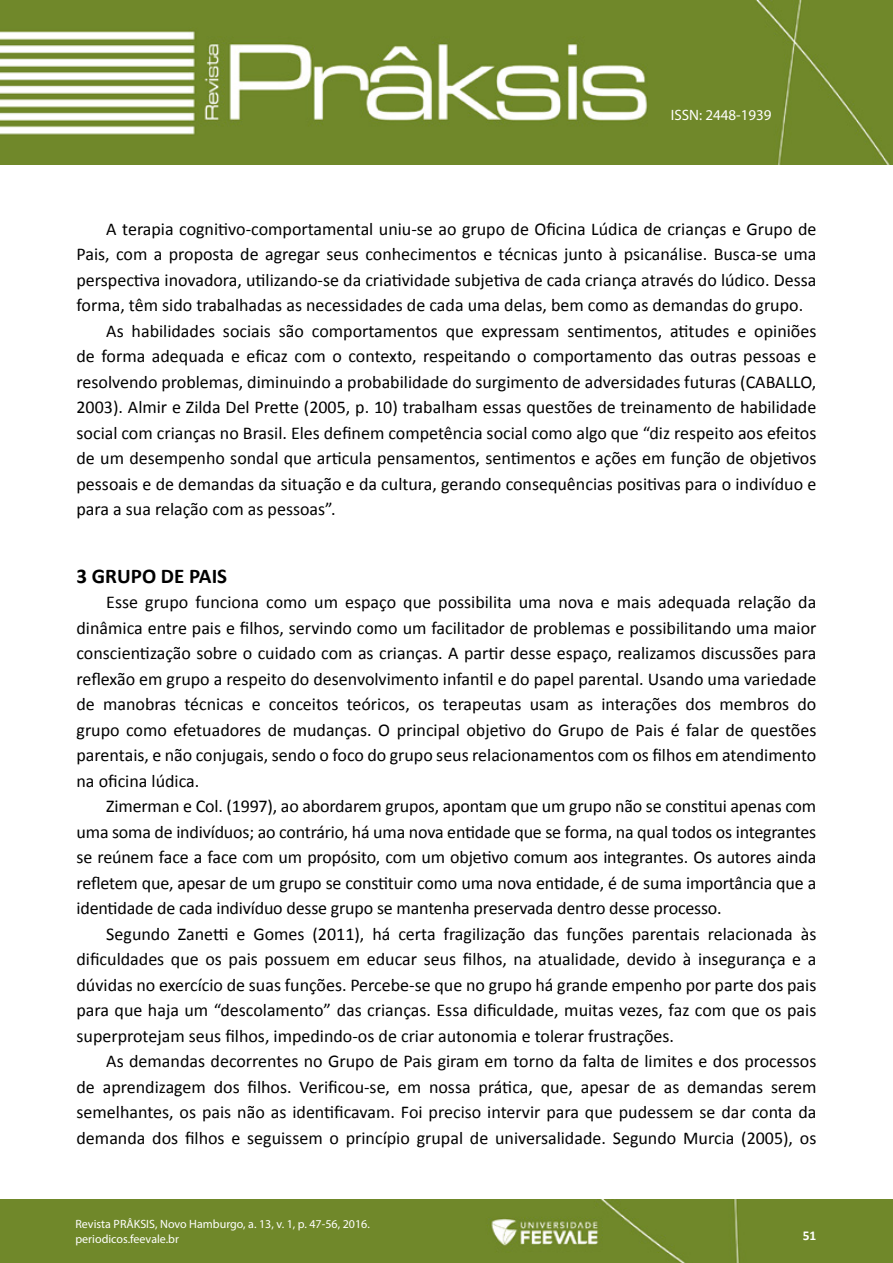
<style>
.page{position:relative;width:893px;height:1263px;background:#fff}
.page>*{position:absolute;margin:0;border:0;box-sizing:border-box;transform-origin:0 0}
.t1{font:700 21px "Calibri";color:#000}
.t2{font:18px/25.5px "Calibri";color:#000;text-align:justify}
.t3{font:15px "Myriad Pro";color:#fff}
.t4{font:700 13.5px "Calibri";color:#fff}
.t5{font:12px/15px "Myriad Pro";color:#fff}
</style>
<div class="page">
<img style="left:0;top:0;width:893px;height:164px">
<div style="left:0;top:1199px;width:893px;height:64px;background:#70882a"></div>
<p class="t3" style="left:671px;top:106px;width:102px">ISSN: 2448-1939</p>
<p class="t2" style="left:106px;top:216px;width:712px">A terapia cognitivo-comportamental uniu-se ao grupo de Oficina Lúdica de crianças e Grupo de</p>
<p class="t2" style="left:77px;top:241px;width:741px">Pais, com a proposta de agregar seus conhecimentos e técnicas junto à psicanálise. Busca-se uma</p>
<p class="t2" style="left:77px;top:267px;width:741px">perspectiva inovadora, utilizando-se da criatividade subjetiva de cada criança através do lúdico. Dessa</p>
<p class="t2" style="left:77px;top:292px;width:728px">forma, têm sido trabalhadas as necessidades de cada uma delas, bem como as demandas do grupo.</p>
<p class="t2" style="left:106px;top:318px;width:712px">As habilidades sociais são comportamentos que expressam sentimentos, atitudes e opiniões</p>
<p class="t2" style="left:77px;top:343px;width:741px">de forma adequada e eficaz com o contexto, respeitando o comportamento das outras pessoas e</p>
<p class="t2" style="left:77px;top:369px;width:741px">resolvendo problemas, diminuindo a probabilidade do surgimento de adversidades futuras (CABALLO,</p>
<p class="t2" style="left:77px;top:394px;width:741px">2003). Almir e Zilda Del Prette (2005, p. 10) trabalham essas questões de treinamento de habilidade</p>
<p class="t2" style="left:77px;top:420px;width:741px">social com crianças no Brasil. Eles definem competência social como algo que “diz respeito aos efeitos</p>
<p class="t2" style="left:77px;top:445px;width:741px">de um desempenho sondal que articula pensamentos, sentimentos e ações em função de objetivos</p>
<p class="t2" style="left:77px;top:471px;width:741px">pessoais e de demandas da situação e da cultura, gerando consequências positivas para o indivíduo e</p>
<p class="t2" style="left:77px;top:497px;width:261px">para a sua relação com as pessoas”.</p>
<p class="t1" style="left:77px;top:562px;width:152px">3 GRUPO DE PAIS</p>
<p class="t2" style="left:77px;top:589px;width:741px;text-indent:30px">Esse grupo funciona como um espaço que possibilita uma nova e mais adequada relação da dinâmica entre pais e filhos, servindo como um facilitador de problemas e possibilitando uma maior conscientização sobre o cuidado com as crianças. A partir desse espaço, realizamos discussões para reflexão em grupo a respeito do desenvolvimento infantil e do papel parental. Usando uma variedade de manobras técnicas e conceitos teóricos, os terapeutas usam as interações dos membros do grupo como efetuadores de mudanças. O principal objetivo do Grupo de Pais é falar de questões parentais, e não conjugais, sendo o foco do grupo seus relacionamentos com os filhos em atendimento na oficina lúdica.</p>
<p class="t2" style="left:77px;top:793px;width:741px;text-indent:30px">Zimerman e Col. (1997), ao abordarem grupos, apontam que um grupo não se constitui apenas com uma soma de indivíduos; ao contrário, há uma nova entidade que se forma, na qual todos os integrantes se reúnem face a face com um propósito, com um objetivo comum aos integrantes. Os autores ainda refletem que, apesar de um grupo se constituir como uma nova entidade, é de suma importância que a identidade de cada indivíduo desse grupo se mantenha preservada dentro desse processo.</p>
<p class="t2" style="left:77px;top:921px;width:741px;text-indent:30px">Segundo Zanetti e Gomes (2011), há certa fragilização das funções parentais relacionada às dificuldades que os pais possuem em educar seus filhos, na atualidade, devido à insegurança e a dúvidas no exercício de suas funções. Percebe-se que no grupo há grande empenho por parte dos pais para que haja um “descolamento” das crianças. Essa dificuldade, muitas vezes, faz com que os pais superprotejam seus filhos, impedindo-os de criar autonomia e tolerar frustrações.</p>
<p class="t2" style="left:77px;top:1049px;width:741px;text-indent:30px">As demandas decorrentes no Grupo de Pais giram em torno da falta de limites e dos processos de aprendizagem dos filhos. Verificou-se, em nossa prática, que, apesar de as demandas serem semelhantes, os pais não as identificavam. Foi preciso intervir para que pudessem se dar conta da demanda dos filhos e seguissem o princípio grupal de universalidade. Segundo Murcia (2005), os</p>
<p class="t5" style="left:75px;top:1216px;width:296px">Revista PRÂKSIS, Novo Hamburgo, a. 13, v. 1, p. 47-56, 2016. periodicos.feevale.br</p>
<p class="t4" style="left:803px;top:1227px;width:15px">51</p>
</div>
